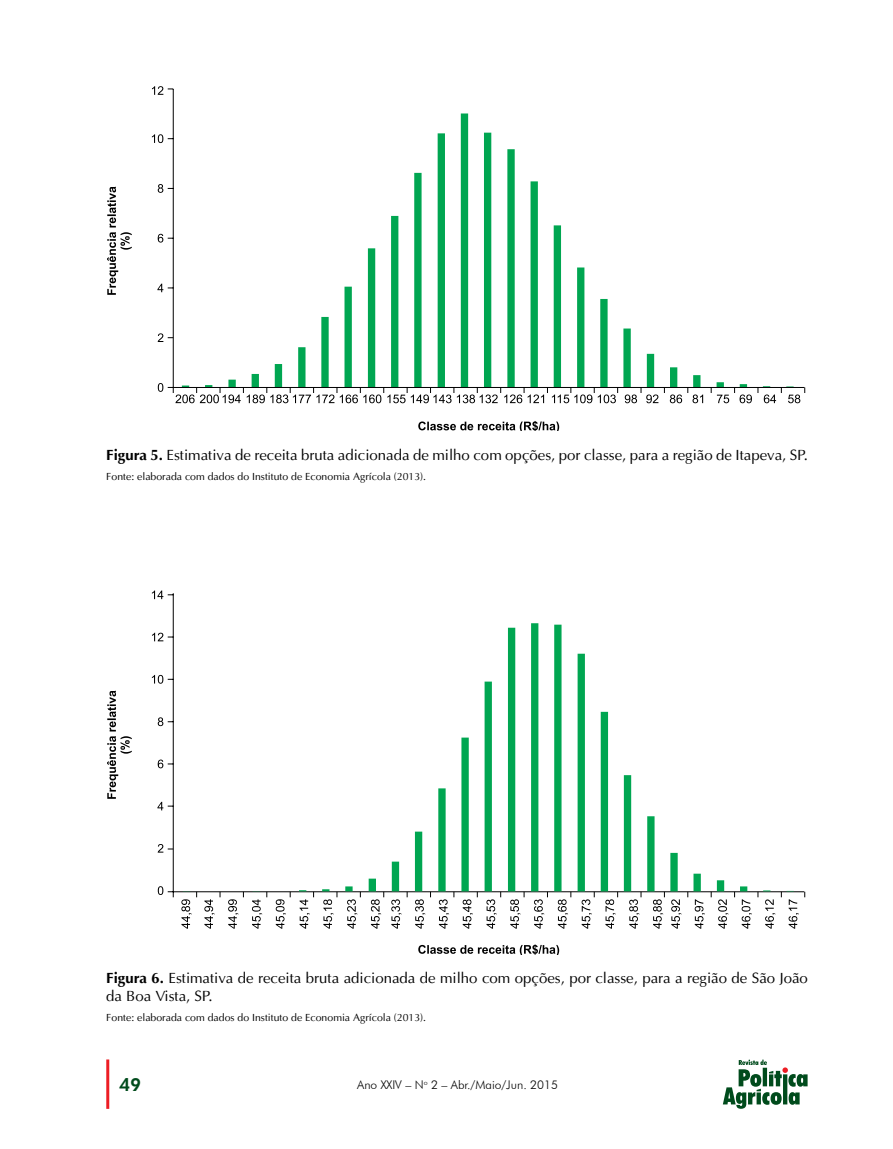
<style>
.page{position:relative;width:893px;height:1149px;background:#fff}
.page>*{position:absolute;margin:0;border:0;box-sizing:border-box;transform-origin:0 0}
.t1{font:800 18px "Futura BT";color:#004b1c}
.t2{font:15px/18px "Ottawa Plain";color:#000}
.t3{font:300 12px "Futura BT";color:#000}
.t4{font:10.5px "Ottawa Plain";color:#000}
.s1{font-family:"Ottawa";font-weight:700}
</style>
<div class="page">
<hr style="left:106px;top:1059px;width:3px;height:49px;background:#ed1d24">
<svg style="left:723px;top:1059px;width:85px;height:49px"></svg>
<svg style="left:228px;top:113px;width:566px;height:274px"></svg>
<hr style="left:173px;top:387px;width:631px;height:1px;background:#000">
<hr style="left:173px;top:89px;width:1px;height:304px;background:#000">
<svg style="left:152px;top:86px;width:21px;height:9px"></svg>
<svg style="left:152px;top:134px;width:21px;height:9px"></svg>
<svg style="left:158px;top:184px;width:15px;height:9px"></svg>
<svg style="left:158px;top:234px;width:15px;height:8px"></svg>
<svg style="left:157px;top:283px;width:16px;height:9px"></svg>
<svg style="left:418px;top:421px;width:141px;height:9px"></svg>
<svg style="left:158px;top:333px;width:15px;height:9px"></svg>
<svg style="left:158px;top:383px;width:460px;height:20px"></svg>
<svg style="left:625px;top:388px;width:33px;height:15px"></svg>
<svg style="left:664px;top:388px;width:39px;height:15px"></svg>
<svg style="left:711px;top:388px;width:41px;height:15px"></svg>
<svg style="left:758px;top:388px;width:24px;height:15px"></svg>
<svg style="left:788px;top:387px;width:17px;height:16px"></svg>
<svg style="left:107px;top:186px;width:25px;height:109px"></svg>
<hr style="left:173px;top:891px;width:631px;height:1px;background:#000">
<hr style="left:173px;top:593px;width:1px;height:304px;background:#000">
<svg style="left:152px;top:590px;width:21px;height:9px"></svg>
<svg style="left:152px;top:632px;width:21px;height:9px"></svg>
<svg style="left:152px;top:674px;width:21px;height:9px"></svg>
<svg style="left:158px;top:717px;width:15px;height:9px"></svg>
<svg style="left:158px;top:759px;width:15px;height:9px"></svg>
<svg style="left:157px;top:801px;width:16px;height:9px"></svg>
<svg style="left:158px;top:885px;width:15px;height:9px"></svg>
<svg style="left:107px;top:690px;width:25px;height:108px"></svg>
<svg style="left:418px;top:944px;width:141px;height:10px"></svg>
<svg style="left:158px;top:843px;width:15px;height:9px"></svg>
<svg style="left:181px;top:891px;width:16px;height:37px"></svg>
<svg style="left:299px;top:623px;width:495px;height:268px"></svg>
<svg style="left:204px;top:891px;width:17px;height:37px"></svg>
<svg style="left:228px;top:891px;width:16px;height:37px"></svg>
<svg style="left:252px;top:891px;width:15px;height:37px"></svg>
<svg style="left:276px;top:891px;width:15px;height:37px"></svg>
<svg style="left:300px;top:891px;width:14px;height:37px"></svg>
<svg style="left:323px;top:891px;width:15px;height:37px"></svg>
<svg style="left:347px;top:891px;width:14px;height:37px"></svg>
<svg style="left:371px;top:891px;width:13px;height:37px"></svg>
<svg style="left:391px;top:891px;width:17px;height:37px"></svg>
<svg style="left:415px;top:891px;width:16px;height:37px"></svg>
<svg style="left:439px;top:891px;width:16px;height:37px"></svg>
<svg style="left:463px;top:891px;width:15px;height:37px"></svg>
<svg style="left:486px;top:891px;width:15px;height:37px"></svg>
<svg style="left:510px;top:891px;width:15px;height:37px"></svg>
<svg style="left:534px;top:891px;width:14px;height:37px"></svg>
<svg style="left:558px;top:891px;width:13px;height:37px"></svg>
<svg style="left:582px;top:891px;width:13px;height:37px"></svg>
<svg style="left:605px;top:891px;width:13px;height:37px"></svg>
<svg style="left:629px;top:891px;width:13px;height:37px"></svg>
<svg style="left:653px;top:891px;width:12px;height:37px"></svg>
<svg style="left:671px;top:891px;width:17px;height:37px"></svg>
<svg style="left:695px;top:899px;width:10px;height:29px"></svg>
<svg style="left:718px;top:899px;width:10px;height:29px"></svg>
<svg style="left:742px;top:899px;width:10px;height:29px"></svg>
<svg style="left:765px;top:899px;width:10px;height:29px"></svg>
<svg style="left:789px;top:891px;width:16px;height:37px"></svg>
<p class="t2" style="left:106px;top:446px;width:703px"><span class="s1">Figura 5.</span> Estimativa de receita bruta adicionada de milho com opções, por classe, para a região de Itapeva, SP.</p>
<p class="t4" style="left:106px;top:470px;width:321px">Fonte: elaborada com dados do Instituto de Economia Agrícola (2013).</p>
<p class="t2" style="left:106px;top:968px;width:703px"><span class="s1">Figura 6.</span> Estimativa de receita bruta adicionada de milho com opções, por classe, para a região de São João da Boa Vista, SP.</p>
<p class="t4" style="left:106px;top:1011px;width:321px">Fonte: elaborada com dados do Instituto de Economia Agrícola (2013).</p>
<p class="t1" style="left:119px;top:1073px;width:24px">49</p>
<p class="t3" style="left:357px;top:1076px;width:202px">Ano XXIV – N<sup>o</sup> 2 – Abr./Maio/Jun. 2015</p>
</div>
